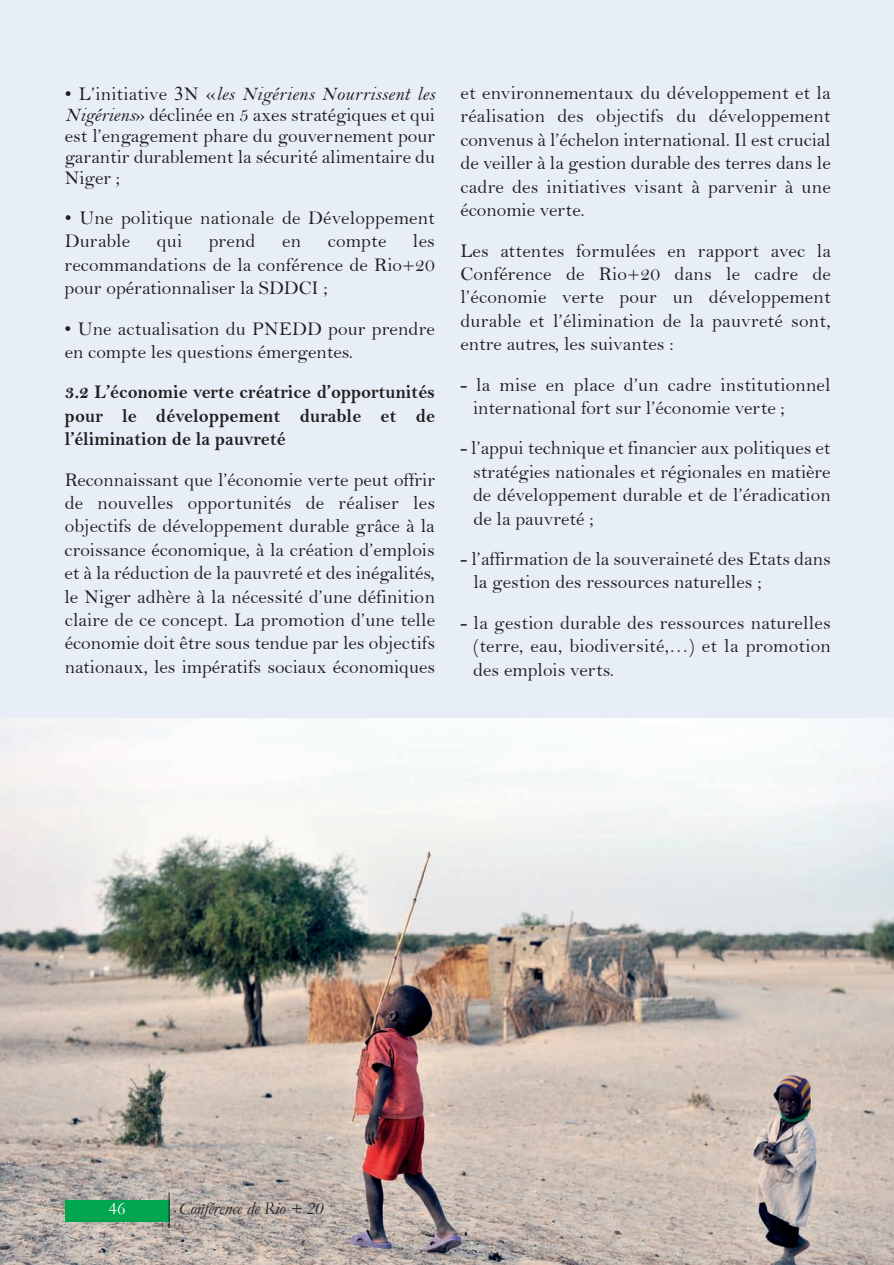
<style>
.page{position:relative;width:894px;height:1265px;background:#fff}
.page>*{position:absolute;margin:0;border:0;box-sizing:border-box;transform-origin:0 0}
.t1{font:19.5px/23.4px "Bell";color:#231f20;text-align:justify}
.t2{font:19.5px/23.4px "Bell MT Bold";color:#231f20;text-align:justify;scale:.95 1}
.t3{font:19.5px "Bell MT Italic";letter-spacing:.01em;color:#231f20}
.t4{font:italic 18px "Garamond";color:#231f20}
.t5{font:18px "Garamond";color:#fff}
.s1{font-family:"Bell"}
.s2{font-family:"Times New Roman"}
.s3{font-family:"Bell MT Italic"}
</style>
<div class="page">
<div style="left:0;top:0;width:893px;height:1265px;background:#e8eef7"></div>
<img style="left:0;top:719px;width:893px;height:546px">
<div style="left:65px;top:1200px;width:104px;height:21px;background:#00a54f"></div>
<hr style="left:169px;top:1192px;width:1px;height:36px;background:#231f20">
<p class="t3" style="left:65px;top:83px;width:371px"><span class="s1">• L’initiative</span> <span class="s2">3</span><span class="s1">N «</span>les Nigériens Nourrissent les</p>
<p class="t1" style="left:65px;top:104px;width:371px;line-height:21px"><span class="s3">Nigériens</span>» déclinée en 5 axes stratégiques et qui est l’engagement phare du gouvernement pour garantir durablement la sécurité alimentaire du Niger ;</p>
<p class="t1" style="left:65px;top:207px;width:371px">• Une politique nationale de Développement<br>Durable</p>
<p class="t1" style="left:65px;top:230px;width:371px;text-indent:348px">les recommandations de la conférence de Rio+20 pour opérationnaliser la SDDCI ;</p>
<p class="t1" style="left:65px;top:317px;width:371px">• Une actualisation du PNEDD pour prendre en compte les questions émergentes.</p>
<p class="t2" style="left:65px;top:381px;width:391px">3.2 l’économie verte créatrice d’opportunités pour le développement durable et de l’élimination de la pauvreté</p>
<p class="t1" style="left:64px;top:468px;width:372px">Reconnaissant que l’économie verte peut offrir de nouvelles opportunités de réaliser les objectifs de développement durable grâce à la croissance économique, à la création d’emplois et à la réduction de la pauvreté et des inégalités, le Niger adhère à la nécessité d’une définition claire de ce concept. La promotion d’une telle économie doit être sous tendue par les objectifs nationaux, les impératifs sociaux économiques</p>
<p class="t1" style="left:157px;top:230px;width:27px">qui</p>
<p class="t1" style="left:208px;top:230px;width:48px">prend</p>
<p class="t1" style="left:282px;top:230px;width:20px">en</p>
<p class="t1" style="left:327px;top:230px;width:60px">compte</p>
<p class="t1" style="left:460px;top:82px;width:372px">et environnementaux du développement et la réalisation des objectifs du développement convenus à l’échelon international. Il est crucial de veiller à la gestion durable des terres dans le cadre des initiatives visant à parvenir à une économie verte.</p>
<p class="t1" style="left:460px;top:239px;width:372px">Les attentes formulées en rapport avec la Conférence de Rio+20 dans le cadre de l’économie verte pour un développement durable et l’élimination de la pauvreté sont, entre autres, les suivantes :</p>
<p class="t1" style="left:473px;top:373px;width:359px;text-indent:-13px">- la mise en place d’un cadre institutionnel international fort sur l’économie verte ;</p>
<p class="t1" style="left:473px;top:437px;width:359px;text-indent:-13px">- l’appui technique et financier aux politiques et stratégies nationales et régionales en matière de développement durable et de l’éradication de la pauvreté ;</p>
<p class="t1" style="left:473px;top:548px;width:359px;text-indent:-13px">- l’affirmation de la souveraineté des Etats dans la gestion des ressources naturelles ;</p>
<p class="t1" style="left:473px;top:611px;width:359px;text-indent:-13px">- la gestion durable des ressources naturelles (terre, eau, biodiversité,…) et la promotion des emplois verts.</p>
<p class="t5" style="left:108px;top:1199px;width:18px">46</p>
<p class="t4" style="left:179px;top:1199px;width:146px">Conférence de Rio + 20</p>
</div>
